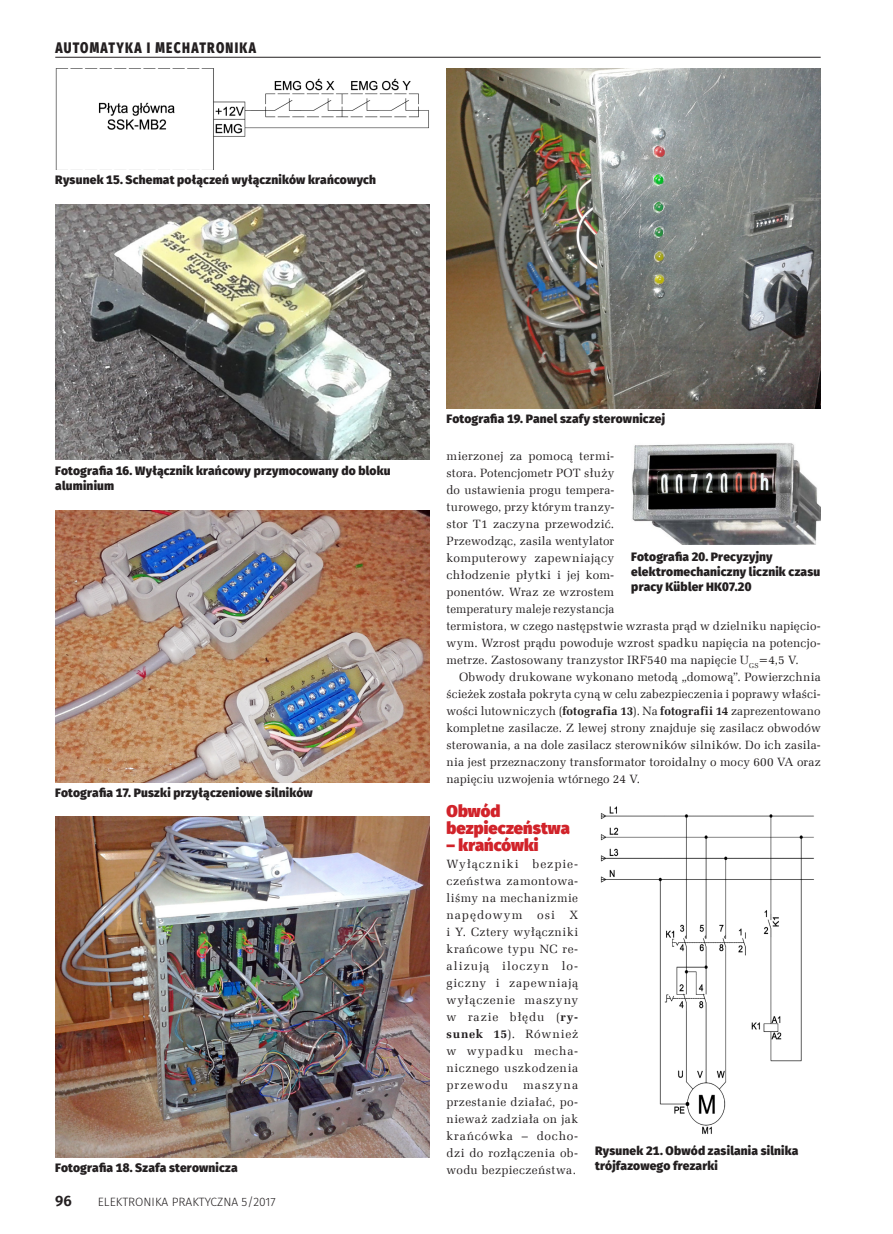
<style>
.page{position:relative;width:893px;height:1234px;background:#fff}
.page>*{position:absolute;margin:0;border:0;box-sizing:border-box;transform-origin:0 0}
._3_Srodtytul{font:900 16.5px/17px "Fira Sans";letter-spacing:.005em;color:#d1232a}
.t1{font:800 15px "Fira Sans";letter-spacing:.11em;color:#231f20;scale:.8 1}
.t2{font:600 15px "Fira Sans";color:#231f20}
._1_Body{font:12px/17px "Zapf Ellipt EU";letter-spacing:.02em;color:#231f20;text-align:justify}
._4_Podpis{font:800 12px/15px "Fira Sans";letter-spacing:.015em;color:#231f20}
.t3{font:300 12px "Fira Sans";color:#231f20}
.s1{font-weight:700}
</style>
<div class="page">
<hr style="left:55px;top:57px;width:766px;height:1px;background:#231f20">
<img style="left:55px;top:68px;width:374px;height:101px">
<img style="left:55px;top:204px;width:374px;height:255px">
<img style="left:55px;top:510px;width:374px;height:272px">
<img style="left:55px;top:816px;width:374px;height:340px">
<img style="left:446px;top:68px;width:375px;height:340px">
<img style="left:632px;top:443px;width:189px;height:101px">
<img style="left:600px;top:806px;width:214px;height:328px">
<p class="t1" style="left:55px;top:35px;width:252px">AUTOMATYKA I MECHATRONIKA</p>
<p class="_4_Podpis" style="left:55px;top:171px;width:322px">Rysunek 15. Schemat połączeń wyłączników krańcowych</p>
<p class="_4_Podpis" style="left:55px;top:461px;width:337px">Fotografia 16. Wyłącznik krańcowy przymocowany do bloku aluminium</p>
<p class="_4_Podpis" style="left:55px;top:784px;width:259px">Fotografia 17. Puszki przyłączeniowe silników</p>
<p class="_4_Podpis" style="left:55px;top:1158px;width:184px">Fotografia 18. Szafa sterownicza</p>
<p class="t2" style="left:55px;top:1188px;width:18px">96</p>
<p class="t3" style="left:98px;top:1193px;width:179px">ELEKTRONIKA PRAKTYCZNA 5/2017</p>
<p class="_4_Podpis" style="left:446px;top:409px;width:220px">Fotografia 19. Panel szafy sterowniczej</p>
<p class="_1_Body" style="left:446px;top:447px;width:376px;text-align:left">mierzonej za pomocą termi-<br>stora. Potencjometr POT służy<br>do ustawienia progu tempera-<br>turowego, przy którym tranzy-<br>stor T1 zaczyna przewodzić.<br>Przewodząc, zasila wentylator<br>komputerowy zapewniający<br>chłodzenie płytki i jej kom-<br>ponentów. Wraz ze wzrostem<br>temperatury maleje rezystancja<br>termistora, w czego następstwie wzrasta prąd w dzielniku napięcio&shy;wym. Wzrost prądu powoduje wzrost spadku napięcia na potencjo&shy;metrze. Zastosowany tranzystor IRF540 ma napięcie U<sub>GS</sub>=4,5 V.</p>
<p class="_1_Body" style="left:446px;top:668px;width:376px;text-indent:13px">Obwody drukowane wykonano metodą „domową”. Powierzchnia ścieżek została pokryta cyną w celu zabezpieczenia i poprawy właści&shy;wości lutowniczych (<span class="s1">fotografia 13</span>). Na <span class="s1">fotografii 14</span> zaprezentowano kompletne zasilacze. Z lewej strony znajduje się zasilacz obwodów sterowania, a na dole zasilacz sterowników silników. Do ich zasila&shy;nia jest przeznaczony transformator toroidalny o mocy 600 VA oraz napięciu uzwojenia wtórnego 24 V.</p>
<p class="_3_Srodtytul" style="left:446px;top:800px;width:125px">Obwód bezpieczeństwa</p>
<p class="_3_Srodtytul" style="left:446px;top:834px;width:94px">– krańcówki</p>
<p class="_1_Body" style="left:446px;top:855px;width:133px">Wyłączniki bezpie&shy;czeństwa zamontowa&shy;liśmy na mechanizmie napędowym osi X i Y. Cztery wyłączniki krańcowe typu NC re&shy;alizują iloczyn lo&shy;giczny i zapewniają wyłączenie maszyny w razie błędu (<span class="s1">ry&shy;sunek 15</span>). Również w wypadku mecha&shy;nicznego uszkodzenia przewodu maszyna przestanie działać, po&shy;nieważ zadziała on jak krańcówka – docho&shy;dzi do rozłączenia ob&shy;wodu bezpieczeństwa.</p>
<p class="_4_Podpis" style="left:631px;top:548px;width:191px">Fotografia 20. Precyzyjny elektromechaniczny licznik czasu pracy Kübler HK07.20</p>
<p class="_4_Podpis" style="left:595px;top:1142px;width:205px">Rysunek 21. Obwód zasilania silnika trójfazowego frezarki</p>
</div>
